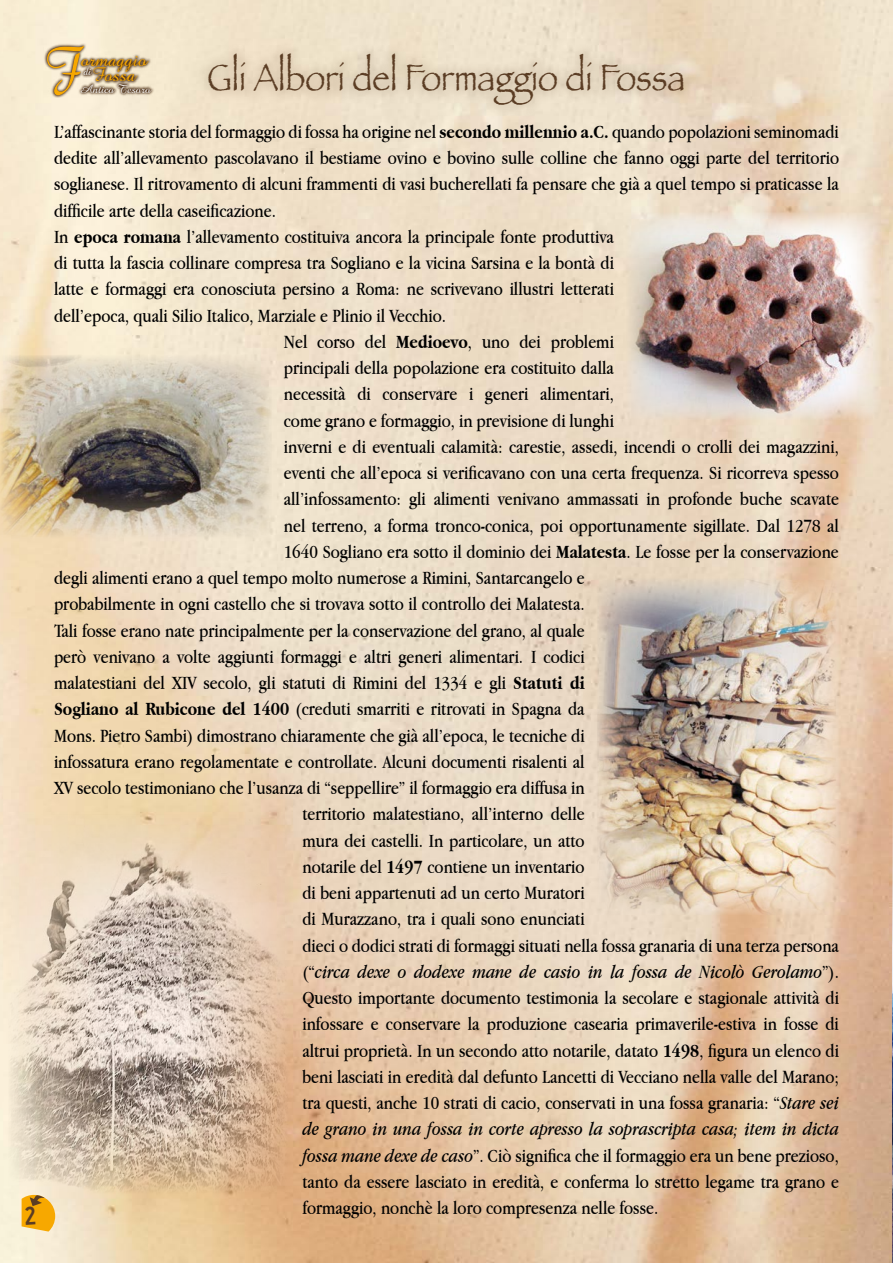
<style>
.page{position:relative;width:893px;height:1263px;background:#fff}
.page>*{position:absolute;margin:0;border:0;box-sizing:border-box;transform-origin:0 0}
.t1{font:68.4px "Amazone BT";color:#f7a800;scale:.87 1}
.t2{font:39px "Papyrus";color:#5b3d24;scale:.85 1}
.t3{font:19.95px/15.1px "Amazone BT";color:#f7a800;text-align:center}
.t4{font:19.5px "Apple Garamond";color:#000}
.t5{font:italic 19.5px "Apple Garamond";color:#000}
.t6{font:12.3px "Amazone BT";color:#fff}
.s1{font-weight:700}
.s2{font-style:normal}
.s3{font-style:italic}
</style>
<div class="page">
<img style="left:0;top:0;width:893px;height:1263px">
<svg style="left:87px;top:75px;width:4px;height:3px"></svg>
<svg style="left:44px;top:43px;width:43px;height:55px"></svg>
<svg style="left:78px;top:54px;width:74px;height:21px"></svg>
<svg style="left:91px;top:64px;width:50px;height:17px"></svg>
<svg style="left:78px;top:81px;width:77px;height:16px"></svg>
<div style="left:196px;top:41px;width:501px;height:77px;background:#46280f;opacity:.1"></div>
<img style="left:627px;top:213px;width:254px;height:207px">
<img style="left:8px;top:815px;width:282px;height:378px">
<img style="left:597px;top:578px;width:242px;height:337px">
<img style="left:0;top:356px;width:271px;height:182px">
<img style="left:892px;top:746px;width:1px;height:517px">
<svg style="left:22px;top:1195px;width:33px;height:36px"></svg>
<h1 class="t1" style="left:43px;top:33px;width:44px">F</h1>
<h2 class="t2" style="left:208px;top:54px;width:563px">Gli Albori del Formaggio di Fossa</h2>
<p class="t4" style="left:54px;top:120px;width:786px">L’affascinante storia del formaggio di fossa ha origine nel <span class="s1">secondo millennio a.C.</span> quando popolazioni seminomadi</p>
<p class="t4" style="left:54px;top:146px;width:787px">dedite all’allevamento pascolavano il bestiame ovino e bovino sulle colline che fanno oggi parte del territorio</p>
<p class="t4" style="left:54px;top:173px;width:786px">soglianese. Il ritrovamento di alcuni frammenti di vasi bucherellati fa pensare che già a quel tempo si praticasse la</p>
<p class="t4" style="left:54px;top:199px;width:223px">difficile arte della caseificazione.</p>
<p class="t4" style="left:54px;top:225px;width:562px">In <span class="s1">epoca romana</span> l’allevamento costituiva ancora la principale fonte produttiva</p>
<p class="t4" style="left:54px;top:251px;width:561px">di tutta la fascia collinare compresa tra Sogliano e la vicina Sarsina e la bontà di</p>
<p class="t4" style="left:54px;top:278px;width:561px">latte e formaggi era conosciuta persino a Roma: ne scrivevano illustri letterati</p>
<p class="t4" style="left:54px;top:304px;width:394px">dell’epoca, quali Silio Italico, Marziale e Plinio il Vecchio.</p>
<p class="t4" style="left:284px;top:330px;width:332px">Nel corso del <span class="s1">Medioevo</span>, uno dei problemi</p>
<p class="t4" style="left:284px;top:356px;width:332px">principali della popolazione era costituito dalla</p>
<p class="t4" style="left:284px;top:383px;width:332px">necessità di conservare i generi alimentari,</p>
<p class="t4" style="left:284px;top:409px;width:332px">come grano e formaggio, in previsione di lunghi</p>
<p class="t4" style="left:284px;top:435px;width:557px">inverni e di eventuali calamità: carestie, assedi, incendi o crolli dei magazzini,</p>
<p class="t4" style="left:284px;top:461px;width:557px">eventi che all’epoca si verificavano con una certa frequenza. Si ricorreva spesso</p>
<p class="t4" style="left:284px;top:488px;width:557px">all’infossamento: gli alimenti venivano ammassati in profonde buche scavate</p>
<p class="t4" style="left:284px;top:514px;width:557px">nel terreno, a forma tronco-conica, poi opportunamente sigillate. Dal 1278 al</p>
<p class="t4" style="left:284px;top:540px;width:557px">1640 Sogliano era sotto il dominio dei <span class="s1">Malatesta</span>. Le fosse per la conservazione</p>
<p class="t4" style="left:54px;top:566px;width:532px">degli alimenti erano a quel tempo molto numerose a Rimini, Santarcangelo e</p>
<p class="t4" style="left:54px;top:593px;width:532px">probabilmente in ogni castello che si trovava sotto il controllo dei Malatesta.</p>
<p class="t4" style="left:54px;top:619px;width:532px">Tali fosse erano nate principalmente per la conservazione del grano, al quale</p>
<p class="t4" style="left:54px;top:645px;width:532px">però venivano a volte aggiunti formaggi e altri generi alimentari. I codici</p>
<p class="t4" style="left:54px;top:671px;width:532px">malatestiani del XIV secolo, gli statuti di Rimini del 1334 e gli <span class="s1">Statuti di</span></p>
<p class="t4" style="left:54px;top:697px;width:532px"><span class="s1">Sogliano al Rubicone del 1400</span> (creduti smarriti e ritrovati in Spagna da</p>
<p class="t4" style="left:54px;top:724px;width:532px">Mons. Pietro Sambi) dimostrano chiaramente che già all’epoca, le tecniche di</p>
<p class="t4" style="left:54px;top:750px;width:532px">infossatura erano regolamentate e controllate. Alcuni documenti risalenti al</p>
<p class="t4" style="left:54px;top:776px;width:532px">XV secolo testimoniano che l’usanza di “seppellire” il formaggio era diffusa in</p>
<p class="t4" style="left:302px;top:802px;width:284px">territorio malatestiano, all’interno delle</p>
<p class="t4" style="left:302px;top:829px;width:284px">mura dei castelli. In particolare, un atto</p>
<p class="t4" style="left:302px;top:855px;width:284px">notarile del <span class="s1">1497</span> contiene un inventario</p>
<p class="t4" style="left:302px;top:881px;width:284px">di beni appartenuti ad un certo Muratori</p>
<p class="t4" style="left:302px;top:907px;width:284px">di Murazzano, tra i quali sono enunciati</p>
<p class="t4" style="left:302px;top:934px;width:538px">dieci o dodici strati di formaggi situati nella fossa granaria di una terza persona</p>
<p class="t5" style="left:302px;top:960px;width:538px"><span class="s2">(“</span>circa dexe o dodexe mane de casio in la fossa de Nicolò Gerolamo<span class="s2">”).</span></p>
<p class="t4" style="left:302px;top:986px;width:538px">Questo importante documento testimonia la secolare e stagionale attività di</p>
<p class="t4" style="left:302px;top:1012px;width:538px">infossare e conservare la produzione casearia primaverile-estiva in fosse di</p>
<p class="t4" style="left:302px;top:1039px;width:538px">altrui proprietà. In un secondo atto notarile, datato <span class="s1">1498</span>, figura un elenco di</p>
<p class="t4" style="left:302px;top:1065px;width:538px">beni lasciati in eredità dal defunto Lancetti di Vecciano nella valle del Marano;</p>
<p class="t4" style="left:302px;top:1091px;width:538px">tra questi, anche 10 strati di cacio, conservati in una fossa granaria: “<span class="s3">Stare sei</span></p>
<p class="t5" style="left:302px;top:1118px;width:538px">de grano in una fossa in corte apresso la soprascripta casa; item in dicta</p>
<p class="t4" style="left:302px;top:1144px;width:538px"><span class="s3">fossa mane dexe de caso</span>”. Ciò significa che il formaggio era un bene prezioso,</p>
<p class="t4" style="left:302px;top:1170px;width:538px">tanto da essere lasciato in eredità, e conferma lo stretto legame tra grano e</p>
<p class="t4" style="left:302px;top:1196px;width:357px">formaggio, nonchè la loro compresenza nelle fosse.</p>
<p class="t3" style="left:81px;top:53px;width:67px"><sub>di</sub>ormaggio<br>Fossa</p>
<p class="t6" style="left:79px;top:82px;width:73px">Antico Tesoro</p>
</div>
